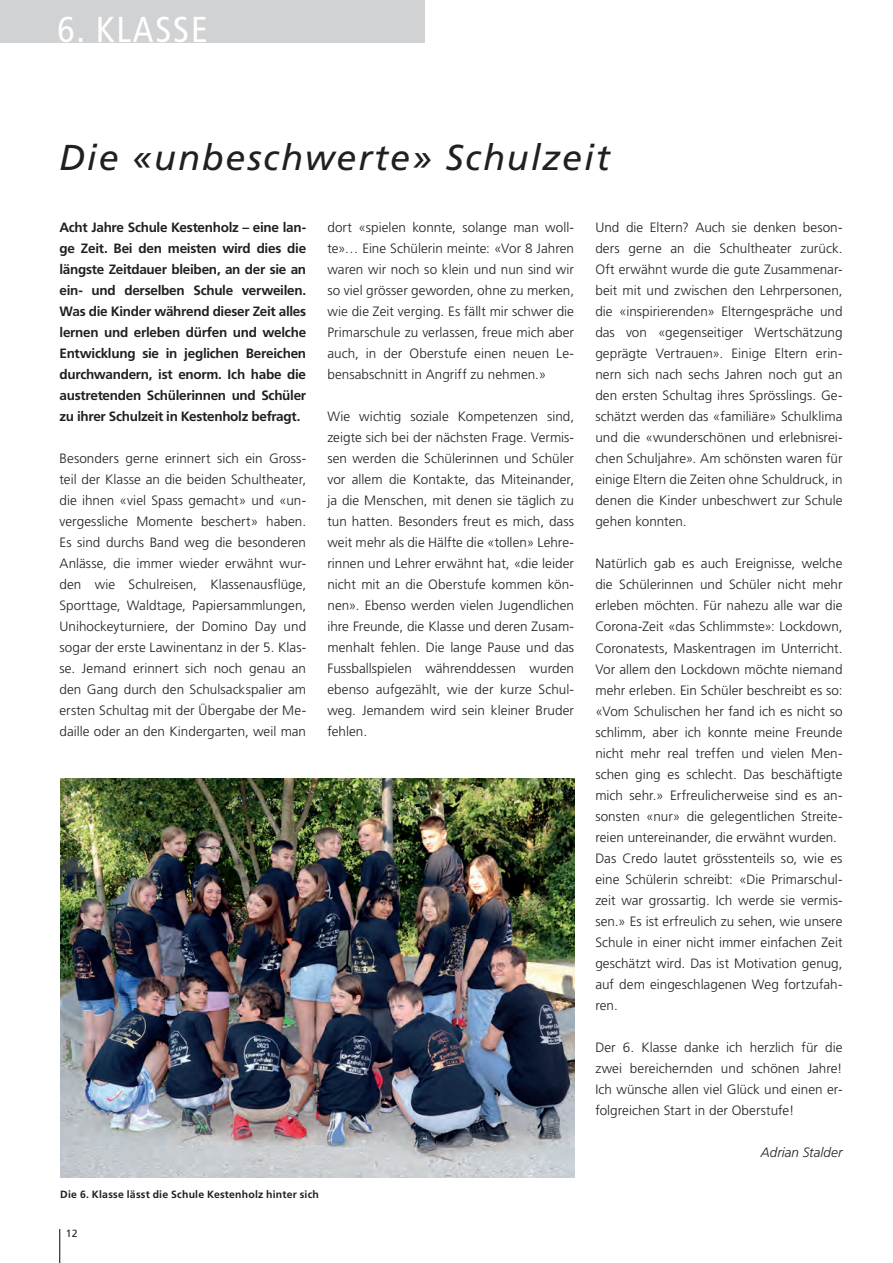
<style>
.page{position:relative;width:893px;height:1263px;background:#fff}
.page>*{position:absolute;margin:0;border:0;box-sizing:border-box;transform-origin:0 0}
.t1{font:italic 36px "Frutiger";letter-spacing:.05em;color:#231f20}
.t2{font:condensed 36px "Frutiger";letter-spacing:.05em;color:#fff}
.GT{font:300 13.5px/21px "Frutiger";letter-spacing:.005em;color:#231f20;text-align:justify}
.Lead{font:700 13.5px/21px "Frutiger";letter-spacing:-.025em;color:#231f20;text-align:justify}
.Autor{font:italic 300 13.5px "Frutiger";letter-spacing:.005em;color:#231f20}
.Legende{font:700 10.5px "Frutiger";letter-spacing:.02em;color:#231f20}
.t3{font:10.5px "Frutiger";color:#231f20}
</style>
<div class="page">
<img style="left:60px;top:778px;width:514px;height:399px">
<div style="left:0;top:0;width:425px;height:43px;background:#d1d2d4"></div>
<hr style="left:59px;top:1229px;width:1px;height:34px;background:#231f20">
<p class="t2" style="left:57px;top:9px;width:152px">6. KLASSE</p>
<p class="t1" style="left:59px;top:137px;width:552px">Die «unbeschwerte» Schulzeit</p>
<p class="Lead" style="left:60px;top:217px;width:248px">Acht Jahre Schule Kestenholz – eine lan&shy;ge Zeit. Bei den meisten wird dies die längste Zeitdauer bleiben, an der sie an ein- und derselben Schule verweilen.<br>Was die Kinder während dieser Zeit alles lernen und erleben dürfen und welche Entwicklung sie in jeglichen Bereichen durchwandern, ist enorm. Ich habe die austretenden Schülerinnen und Schüler zu ihrer Schulzeit in Kestenholz befragt.</p>
<p class="GT" style="left:60px;top:448px;width:248px">Besonders gerne erinnert sich ein Gross&shy;teil der Klasse an die beiden Schultheater, die ihnen «viel Spass gemacht» und «un&shy;vergessliche Momente beschert» haben.<br>Es sind durchs Band weg die besonderen Anlässe, die immer wieder erwähnt wur&shy;den wie Schulreisen, Klassenausflüge, Sporttage, Waldtage, Papiersammlungen, Unihockeyturniere, der Domino Day und sogar der erste Lawinentanz in der 5. Klas&shy;se. Jemand erinnert sich noch genau an den Gang durch den Schulsackspalier am ersten Schultag mit der Übergabe der Me&shy;daille oder an den Kindergarten, weil man</p>
<p class="GT" style="left:327px;top:217px;width:248px">dort «spielen konnte, solange man woll&shy;te»… Eine Schülerin meinte: «Vor 8 Jahren waren wir noch so klein und nun sind wir so viel grösser geworden, ohne zu merken, wie die Zeit verging. Es fällt mir schwer die Primarschule zu verlassen, freue mich aber auch, in der Oberstufe einen neuen Le&shy;bensabschnitt in Angriff zu nehmen.»</p>
<p class="GT" style="left:327px;top:406px;width:248px">Wie wichtig soziale Kompetenzen sind, zeigte sich bei der nächsten Frage. Vermis&shy;sen werden die Schülerinnen und Schüler vor allem die Kontakte, das Miteinander, ja die Menschen, mit denen sie täglich zu tun hatten. Besonders freut es mich, dass weit mehr als die Hälfte die «tollen» Lehre&shy;rinnen und Lehrer erwähnt hat, «die leider nicht mit an die Oberstufe kommen kön&shy;nen». Ebenso werden vielen Jugendlichen ihre Freunde, die Klasse und deren Zusam&shy;menhalt fehlen. Die lange Pause und das Fussballspielen währenddessen wurden ebenso aufgezählt, wie der kurze Schul&shy;weg. Jemandem wird sein kleiner Bruder fehlen.</p>
<p class="Legende" style="left:60px;top:1188px;width:260px">Die 6. Klasse lässt die Schule Kestenholz hinter sich</p>
<p class="t3" style="left:66px;top:1227px;width:13px">12</p>
<p class="GT" style="left:595px;top:217px;width:249px">Und die Eltern? Auch sie denken beson&shy;ders gerne an die Schultheater zurück.<br>Oft erwähnt wurde die gute Zusammenar&shy;beit mit und zwischen den Lehrpersonen, die «inspirierenden» Elterngespräche und das von «gegenseitiger Wertschätzung geprägte Vertrauen». Einige Eltern erin&shy;nern sich nach sechs Jahren noch gut an den ersten Schultag ihres Sprösslings. Ge&shy;schätzt werden das «familiäre» Schulklima und die «wunderschönen und erlebnisrei&shy;chen Schuljahre». Am schönsten waren für einige Eltern die Zeiten ohne Schuldruck, in denen die Kinder unbeschwert zur Schule gehen konnten.</p>
<p class="GT" style="left:595px;top:553px;width:249px">Natürlich gab es auch Ereignisse, welche die Schülerinnen und Schüler nicht mehr erleben möchten. Für nahezu alle war die Corona-Zeit «das Schlimmste»: Lockdown, Coronatests, Maskentragen im Unterricht.<br>Vor allem den Lockdown möchte niemand mehr erleben. Ein Schüler beschreibt es so: «Vom Schulischen her fand ich es nicht so schlimm, aber ich konnte meine Freunde nicht mehr real treffen und vielen Men&shy;schen ging es schlecht. Das beschäftigte mich sehr.» Erfreulicherweise sind es an&shy;sonsten «nur» die gelegentlichen Streite&shy;reien untereinander, die erwähnt wurden.</p>
<p class="GT" style="left:595px;top:847px;width:249px">Das Credo lautet grösstenteils so, wie es eine Schülerin schreibt: «Die Primarschul&shy;zeit war grossartig. Ich werde sie vermis&shy;sen.» Es ist erfreulich zu sehen, wie unsere Schule in einer nicht immer einfachen Zeit geschätzt wird. Das ist Motivation genug, auf dem eingeschlagenen Weg fortzufah&shy;ren.</p>
<p class="GT" style="left:595px;top:1036px;width:249px">Der 6. Klasse danke ich herzlich für die zwei bereichernden und schönen Jahre!<br>Ich wünsche allen viel Glück und einen er&shy;folgreichen Start in der Oberstufe!</p>
<p class="Autor" style="left:761px;top:1144px;width:83px">Adrian Stalder</p>
</div>
